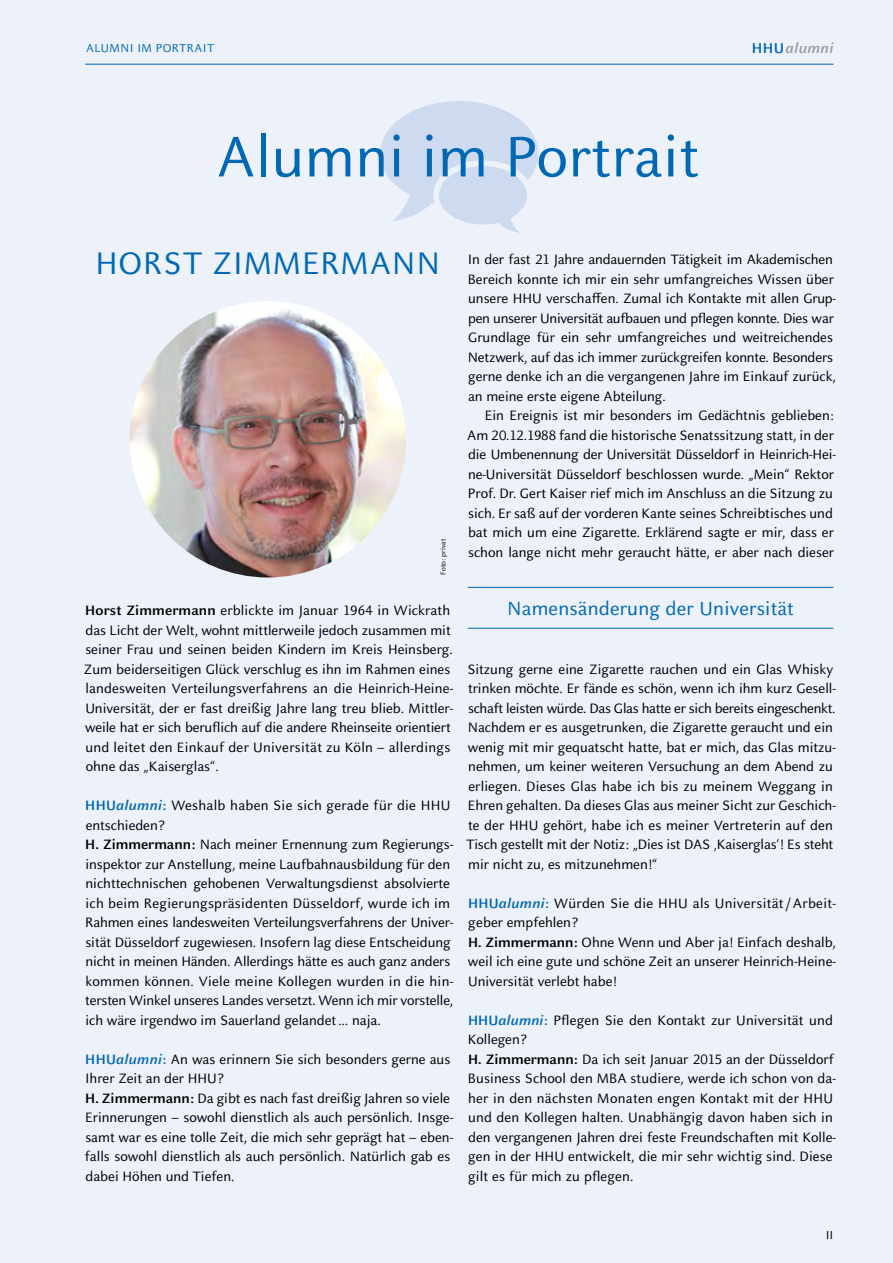
<style>
.page{position:relative;width:893px;height:1263px;background:#edf1fa}
.page>*{position:absolute;margin:0;border:0;box-sizing:border-box;transform-origin:0 0}
.t1{font:63px "Celeste Sans Pro";letter-spacing:.01em;color:#0068b4}
.t2{font:34.5px "Celeste Sans Pro";letter-spacing:.02em;color:#0068b4}
.t3{font:21px "Celeste Sans Pro";letter-spacing:.01em;color:#0068b4}
.t4{font:italic 700 15.75px "Celeste Sans Pro";letter-spacing:.02em;color:#9c9c9d}
.t5{font:15px/19.5px "Celeste Sans Pro";color:#000}
.t6{font:12.75px "Celeste Sans Pro";letter-spacing:.03em;color:#0068b4}
.t7{font:12.75px "Celeste Sans Pro";color:#000}
.t8{font:7.5px "Celeste Sans Pro";letter-spacing:.01em;color:#000}
.s1{font-style:normal;color:#0068b4}
.s2{font-weight:700}
.s3{font-weight:700;color:#0068b4}
.s4{font-weight:700;font-style:italic;color:#0068b4}
</style>
<div class="page">
<img style="left:130px;top:301px;width:276px;height:276px;border-radius:138px">
<hr style="left:85px;top:64px;width:748px;height:1px;background:#0068b4">
<svg style="left:380px;top:101px;width:158px;height:132px"></svg>
<hr style="left:468px;top:587px;width:365px;height:1px;background:#0068b4">
<hr style="left:468px;top:628px;width:365px;height:1px;background:#0068b4">
<p class="t6" style="left:86px;top:39px;width:17px">Alumni</p>
<p class="t6" style="left:137px;top:39px;width:65px">im Po rt rait</p>
<p class="t4" style="left:752px;top:38px;width:83px"><span class="s1">HHU</span> alumni</p>
<h1 class="t1" style="left:216px;top:117px;width:484px">Alumni im Portrait</h1>
<h2 class="t2" style="left:96px;top:241px;width:159px">Horst Zimme</h2>
<h2 class="t2" style="left:320px;top:241px;width:45px">rmann</h2>
<p class="t8" style="left:438px;top:575px;width:37px;rotate:-90deg">Foto: privat</p>
<p class="t5" style="left:84px;top:600px;width:371px"><span class="s2">Horst Zimmermann</span> erblickte im Januar 1964 in Wickrath das Licht der Welt, wohnt mittlerweile jedoch zusammen mit seiner Frau und seinen beiden Kindern im Kreis Heinsberg.<br>Zum beiderseitigen Glück verschlug es ihn im Rahmen eines landesweiten Verteilungsverfahrens an die Heinrich-Heine-Universität, der er fast dreißig Jahre lang treu blieb. Mittler&shy;weile hat er sich beruflich auf die andere Rheinseite orientiert und leitet den Einkauf der Universität zu Köln – allerdings ohne das „Kaiserglas“.</p>
<p class="t5" style="left:85px;top:795px;width:370px"><span class="s3">HHU</span><span class="s4">alumni</span><span class="s3">:</span> Weshalb haben Sie sich gerade für die HHU entschieden?<br><span class="s2">H. Zimmermann:</span> Nach meiner Ernennung zum Regierungs&shy;inspektor zur Anstellung, meine Laufbahnausbildung für den nichttechnischen gehobenen Verwaltungsdienst absolvierte ich beim Regierungspräsidenten Düsseldorf, wurde ich im Rahmen eines landesweiten Verteilungsverfahrens der Univer&shy;sität Düsseldorf zugewiesen. Insofern lag diese Entscheidung nicht in meinen Händen. Allerdings hätte es auch ganz anders kommen können. Viele meine Kollegen wurden in die hin&shy;tersten Winkel unseres Landes versetzt. Wenn ich mir vorstelle, ich wäre irgendwo im Sauerland gelandet… naja.</p>
<p class="t5" style="left:85px;top:1049px;width:370px"><span class="s3">HHU</span><span class="s4">alumni</span><span class="s3">:</span> An was erinnern Sie sich besonders gerne aus Ihrer Zeit an der HHU?<br><span class="s2">H. Zimmermann:</span> Da gibt es nach fast dreißig Jahren so viele Erinnerungen – sowohl dienstlich als auch persönlich. Insge&shy;samt war es eine tolle Zeit, die mich sehr geprägt hat – eben&shy;falls sowohl dienstlich als auch persönlich. Natürlich gab es dabei Höhen und Tiefen.</p>
<p class="t5" style="left:468px;top:249px;width:370px">In der fast 21 Jahre andauernden Tätigkeit im Akademischen Bereich konnte ich mir ein sehr umfangreiches Wissen über unsere HHU verschaffen. Zumal ich Kontakte mit allen Grup&shy;pen unserer Universität aufbauen und pflegen konnte. Dies war Grundlage für ein sehr umfangreiches und weitreichendes Netzwerk, auf das ich immer zurückgreifen konnte. Besonders gerne denke ich an die vergangenen Jahre im Einkauf zurück, an meine erste eigene Abteilung.</p>
<p class="t5" style="left:467px;top:405px;width:370px;text-indent:18px">Ein Ereignis ist mir besonders im Gedächtnis geblieben:<br>Am 20.12.1988 fand die historische Senatssitzung statt, in der die Umbenennung der Universität Düsseldorf in Heinrich-Hei&shy;ne-Universität Düsseldorf beschlossen wurde. „Mein“ Rektor Prof. Dr. Gert Kaiser rief mich im Anschluss an die Sitzung zu sich. Er saß auf der vorderen Kante seines Schreibtisches und bat mich um eine Zigarette. Erklärend sagte er mir, dass er schon lange nicht mehr geraucht hätte, er aber nach dieser</p>
<h3 class="t3" style="left:507px;top:595px;width:288px">Namensänderung der Universität</h3>
<p class="t5" style="left:466px;top:659px;width:371px">Sitzung gerne eine Zigarette rauchen und ein Glas Whisky trinken möchte. Er fände es schön, wenn ich ihm kurz Gesell&shy;schaft leisten würde. Das Glas hatte er sich bereits eingeschenkt.<br>Nachdem er es ausgetrunken, die Zigarette geraucht und ein wenig mit mir gequatscht hatte, bat er mich, das Glas mitzu&shy;nehmen, um keiner weiteren Versuchung an dem Abend zu erliegen. Dieses Glas habe ich bis zu meinem Weggang in Ehren gehalten. Da dieses Glas aus meiner Sicht zur Geschich&shy;te der HHU gehört, habe ich es meiner Vertreterin auf den Tisch gestellt mit der Notiz: „Dies ist DAS ‚Kaiserglas‘! Es steht mir nicht zu, es mitzunehmen!“</p>
<p class="t5" style="left:468px;top:893px;width:369px"><span class="s3">HHU</span><span class="s4">alumni</span><span class="s3">:</span> Würden Sie die HHU als Universität / Arbeit&shy;geber empfehlen?<br><span class="s2">H. Zimmermann:</span> Ohne Wenn und Aber ja! Einfach deshalb, weil ich eine gute und schöne Zeit an unserer Heinrich-Heine-Universität verlebt habe!</p>
<p class="t5" style="left:468px;top:1010px;width:370px"><span class="s3">HHU</span><span class="s4">alumni</span><span class="s3">:</span> Pflegen Sie den Kontakt zur Universität und Kollegen?<br><span class="s2">H. Zimmermann:</span> Da ich seit Januar 2015 an der Düsseldorf Business School den MBA studiere, werde ich schon von da&shy;her in den nächsten Monaten engen Kontakt mit der HHU und den Kollegen halten. Unabhängig davon haben sich in den vergangenen Jahren drei feste Freundschaften mit Kolle&shy;gen in der HHU entwickelt, die mir sehr wichtig sind. Diese gilt es für mich zu pflegen.</p>
<p class="t7" style="left:826px;top:1227px;width:9px">II</p>
</div>
